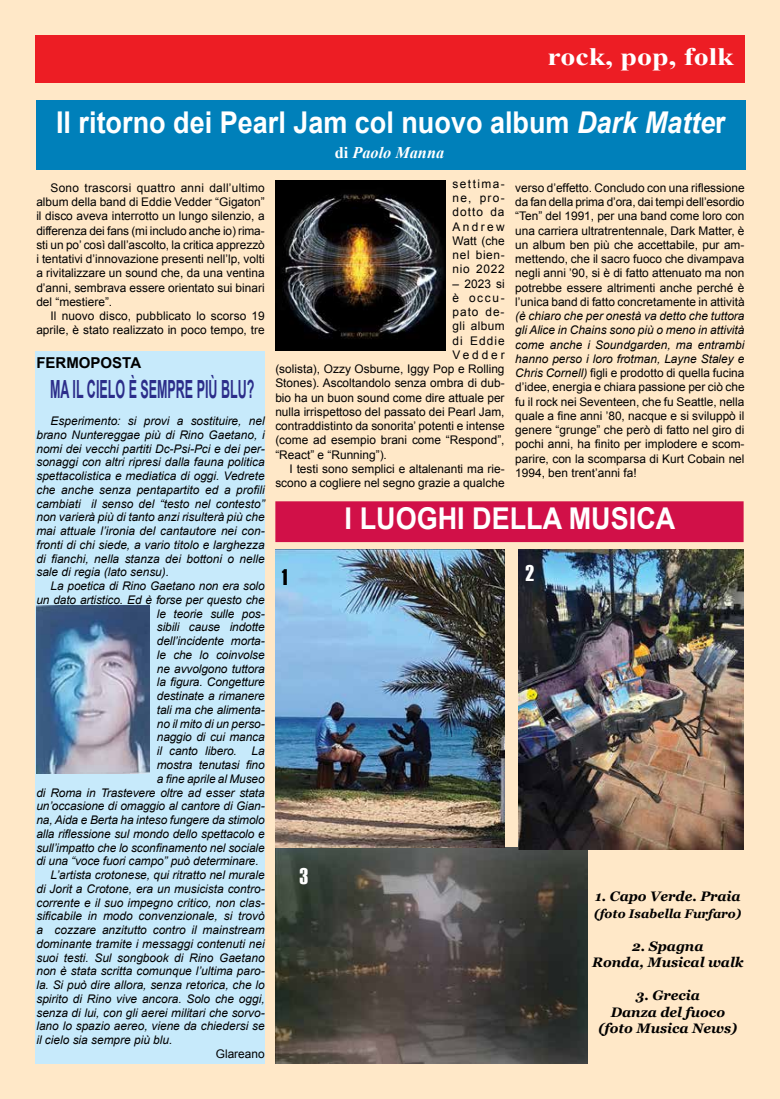
<style>
.page{position:relative;width:780px;height:1099px;background:#fff}
.page>*{position:absolute;margin:0;border:0;box-sizing:border-box;transform-origin:0 0}
.t1{font:700 30px "Arial";color:#fff;scale:.9 1}
.t2{font:700 25px "Arial";color:#2c2d8a;scale:.5 1}
.t3{font:700 25px "Times New Roman";color:#fff;scale:1.2 1}
.t4{font:22.5px "Haettenschweiler";color:#fff}
.t5{font:22.5px "Haettenschweiler";color:#000}
.t6{font:italic 700 16.25px "Times New Roman";color:#fff}
.t7{font:700 15px "Arial";color:#000}
.t8{font:italic 700 13.75px/16.5px "Georgia";color:#000;text-align:center}
.t9{font:italic 700 12.5px "Georgia";color:#000}
.t10{font:11.88px/14.2px "Arial";color:#000;text-align:justify}
.t11{font:italic 11.88px/13.8px "Arial";color:#000;text-align:justify}
.t12{font:11.88px "Arial";letter-spacing:.03em;color:#000}
.s1{font-style:italic}
.s2{font-style:normal}
</style>
<div class="page">
<div style="left:0;top:0;width:779px;height:1098px;background:#ffe8c8"></div>
<div style="left:35px;top:351px;width:230px;height:712px;background:#c7eafb"></div>
<div style="left:36px;top:101px;width:709px;height:69px;background:#0080ba"></div>
<div style="left:35px;top:35px;width:709px;height:48px;background:#ed1d24"></div>
<img style="left:36px;top:605px;width:114px;height:168px">
<img style="left:275px;top:181px;width:170px;height:170px">
<div style="left:275px;top:501px;width:468px;height:41px;background:#d11048"></div>
<img style="left:275px;top:847px;width:313px;height:216px">
<img style="left:275px;top:549px;width:229px;height:298px">
<img style="left:519px;top:549px;width:224px;height:300px">
<h2 class="t3" style="left:547px;top:39px;width:157px">rock, pop, folk</h2>
<h1 class="t1" style="left:56px;top:102px;width:745px">Il ritorno dei Pearl Jam col nuovo album <span class="s1">Dark Matte</span>r</h1>
<p class="t10" style="left:36px;top:181px;width:230px;text-indent:14px">Sono trascorsi quattro anni dall’ultimo album della band di Eddie Vedder “Gigaton” il disco aveva interrotto un lungo silenzio, a differenza dei fans (mi includo anche io) rima&shy;sti un po’ così dall’ascolto, la critica apprezzò i tentativi d’innovazione presenti nell’lp, volti a rivitalizzare un sound che, da una ventina d’anni, sembrava essere orientato sui binari del “mestiere”.</p>
<p class="t10" style="left:36px;top:309px;width:230px;text-align:right">Il nuovo disco, pubblicato lo scorso 19 aprile, è stato realizzato in poco tempo, tre</p>
<p class="t7" style="left:36px;top:352px;width:106px">FERMOPOSTA</p>
<h2 class="t2" style="left:50px;top:372px;width:90px">Mail cielo</h2>
<h2 class="t2" style="left:129px;top:372px;width:42px">è sempre</h2>
<h2 class="t2" style="left:197px;top:372px;width:117px">più blu?</h2>
<p class="t11" style="left:36px;top:414px;width:230px;text-indent:14px">Esperimento: si provi a sostituire, nel brano Nuntereggae più di Rino Gaetano, i nomi dei vecchi partiti Dc-Psi-Pci e dei per&shy;sonaggi con altri ripresi dalla fauna politica spettacolistica e mediatica di oggi. Vedrete che anche senza pentapartito ed a profili cambiati il senso del “testo nel contesto” non varierà più di tanto anzi risulterà più che mai attuale l’ironia del cantautore nei con&shy;fronti di chi siede, a vario titolo e larghezza di fianchi, nella stanza dei bottoni o nelle sale di regia (lato sensu).</p>
<p class="t11" style="left:51px;top:579px;width:215px">La poetica di Rino Gaetano non era solo</p>
<p class="t11" style="left:36px;top:593px;width:230px">un dato artistico. Ed è forse per questo che</p>
<p class="t11" style="left:157px;top:606px;width:109px">le teorie sulle pos-</p>
<p class="t11" style="left:157px;top:620px;width:109px">sibili cause indotte</p>
<p class="t11" style="left:157px;top:634px;width:109px">dell’incidente morta-</p>
<p class="t11" style="left:157px;top:648px;width:109px">le che lo coinvolse</p>
<p class="t11" style="left:157px;top:661px;width:109px">ne avvolgono tuttora</p>
<p class="t11" style="left:157px;top:675px;width:109px">la figura. Congetture</p>
<p class="t11" style="left:157px;top:689px;width:109px">destinate a rimanere</p>
<p class="t11" style="left:157px;top:703px;width:109px">tali ma che alimenta-</p>
<p class="t11" style="left:157px;top:716px;width:109px">no il mito di un perso-</p>
<p class="t11" style="left:157px;top:730px;width:109px">naggio di cui manca</p>
<p class="t11" style="left:157px;top:744px;width:109px">il canto libero. La</p>
<p class="t11" style="left:157px;top:758px;width:109px">mostra tenutasi fino</p>
<p class="t11" style="left:157px;top:771px;width:109px">a fine aprile al Museo</p>
<p class="t11" style="left:36px;top:785px;width:230px">di Roma in Trastevere oltre ad esser stata</p>
<p class="t11" style="left:36px;top:799px;width:230px">un’occasione di omaggio al cantore di Gian-</p>
<p class="t11" style="left:36px;top:813px;width:230px">na, Aida e Berta ha inteso fungere da stimolo</p>
<p class="t11" style="left:36px;top:826px;width:230px">alla riflessione sul mondo dello spettacolo e</p>
<p class="t11" style="left:36px;top:840px;width:230px">sull’impatto che lo sconfinamento nel sociale</p>
<p class="t11" style="left:36px;top:854px;width:224px">di una “voce fuori campo” può determinare.</p>
<p class="t11" style="left:51px;top:868px;width:215px">L’artista crotonese, qui ritratto nel murale</p>
<p class="t11" style="left:36px;top:881px;width:230px">di Jorit a Crotone, era un musicista contro-</p>
<p class="t11" style="left:36px;top:895px;width:230px">corrente e il suo impegno critico, non clas-</p>
<p class="t11" style="left:36px;top:909px;width:230px">sificabile in modo convenzionale, si trovò</p>
<p class="t11" style="left:36px;top:923px;width:230px">a cozzare anzitutto contro il mainstream</p>
<p class="t11" style="left:36px;top:937px;width:230px">dominante tramite i messaggi contenuti nei</p>
<p class="t11" style="left:36px;top:950px;width:230px">suoi testi. Sul songbook di Rino Gaetano</p>
<p class="t11" style="left:36px;top:964px;width:230px">non è stata scritta comunque l’ultima paro-</p>
<p class="t11" style="left:36px;top:978px;width:230px">la. Si può dire allora, senza retorica, che lo</p>
<p class="t11" style="left:36px;top:992px;width:230px">spirito di Rino vive ancora. Solo che oggi,</p>
<p class="t11" style="left:36px;top:1005px;width:230px">senza di lui, con gli aerei militari che sorvo-</p>
<p class="t11" style="left:36px;top:1019px;width:230px">lano lo spazio aereo, viene da chiedersi se</p>
<p class="t11" style="left:36px;top:1033px;width:137px">il cielo sia sempre più blu.</p>
<p class="t10" style="left:216px;top:1046px;width:50px">Glareano</p>
<h3 class="t6" style="left:335px;top:141px;width:111px"><span class="s2">di</span> Paolo Manna</h3>
<p class="t10" style="left:452px;top:177px;width:53px">settima&shy;ne, pro&shy;dotto da Andrew Watt (che nel bien&shy;nio 2022</p>
<p class="t10" style="left:452px;top:276px;width:53px">– 2023 si</p>
<p class="t10" style="left:452px;top:291px;width:53px">è occu-</p>
<p class="t10" style="left:452px;top:305px;width:53px">pato de-</p>
<p class="t12" style="left:452px;top:318px;width:53px">gli album</p>
<p class="t10" style="left:452px;top:333px;width:53px">di Eddie</p>
<p class="t10" style="left:452px;top:348px;width:53px">Vedder</p>
<p class="t10" style="left:275px;top:362px;width:231px">(solista), Ozzy Osburne, Iggy Pop e Rolling</p>
<p class="t10" style="left:275px;top:376px;width:231px">Stones). Ascoltandolo senza ombra di dub-</p>
<p class="t10" style="left:275px;top:390px;width:231px">bio ha un buon sound come dire attuale per</p>
<p class="t10" style="left:275px;top:405px;width:231px">nulla irrispettoso del passato dei Pearl Jam,</p>
<p class="t10" style="left:275px;top:419px;width:231px">contraddistinto da sonorita’ potenti e intense</p>
<p class="t10" style="left:275px;top:433px;width:231px">(come ad esempio brani come “Respond”,</p>
<p class="t10" style="left:275px;top:447px;width:113px">“React” e “Running”).</p>
<p class="t10" style="left:289px;top:462px;width:216px">I testi sono semplici e altalenanti ma rie-</p>
<p class="t10" style="left:275px;top:476px;width:231px">scono a cogliere nel segno grazie a qualche</p>
<p class="t10" style="left:515px;top:181px;width:231px">verso d’effetto. Concludo con una riflessione da fan della prima d’ora, dai tempi dell’esordio “Ten” del 1991, per una band come loro con una carriera ultratrentennale, Dark Matter, è un album ben più che accettabile, pur am&shy;mettendo, che il sacro fuoco che divampava negli anni ’90, si è di fatto attenuato ma non potrebbe essere altrimenti anche perché è l’unica band di fatto concretamente in attività</p>
<p class="t10" style="left:515px;top:309px;width:231px"><span class="s1">(è chiaro che per onestà va detto che tuttora gli Alice in Chains sono più o meno in attività come anche i Soundgarden, ma entrambi hanno perso i loro frotman, Layne Staley e Chris Cornell)</span> figli e prodotto di quella fucina d’idee, energia e chiara passione per ciò che fu il rock nei Seventeen, che fu Seattle, nella quale a fine anni ’80, nacque e si sviluppò il genere “grunge” che però di fatto nel giro di pochi anni, ha finito per implodere e scom&shy;parire, con la scomparsa di Kurt Cobain nel 1994, ben trent’anni fa!</p>
<h1 class="t1" style="left:344px;top:498px;width:369px">I LUOGHI DELLA MUSICA</h1>
<h3 class="t5" style="left:282px;top:564px;width:7px">1</h3>
<h3 class="t4" style="left:525px;top:560px;width:10px">2</h3>
<h3 class="t4" style="left:299px;top:863px;width:10px">3</h3>
<p class="t8" style="left:595px;top:887px;width:147px">1. Capo Verde. Praia</p>
<p class="t9" style="left:594px;top:903px;width:149px">(foto Isabella Furfaro)</p>
<p class="t8" style="left:592px;top:936px;width:153px">2. Spagna<br>Ronda, Musical walk</p>
<p class="t8" style="left:598px;top:986px;width:140px">3. Grecia<br>Danza del fuoco (foto Musica News)</p>
</div>
